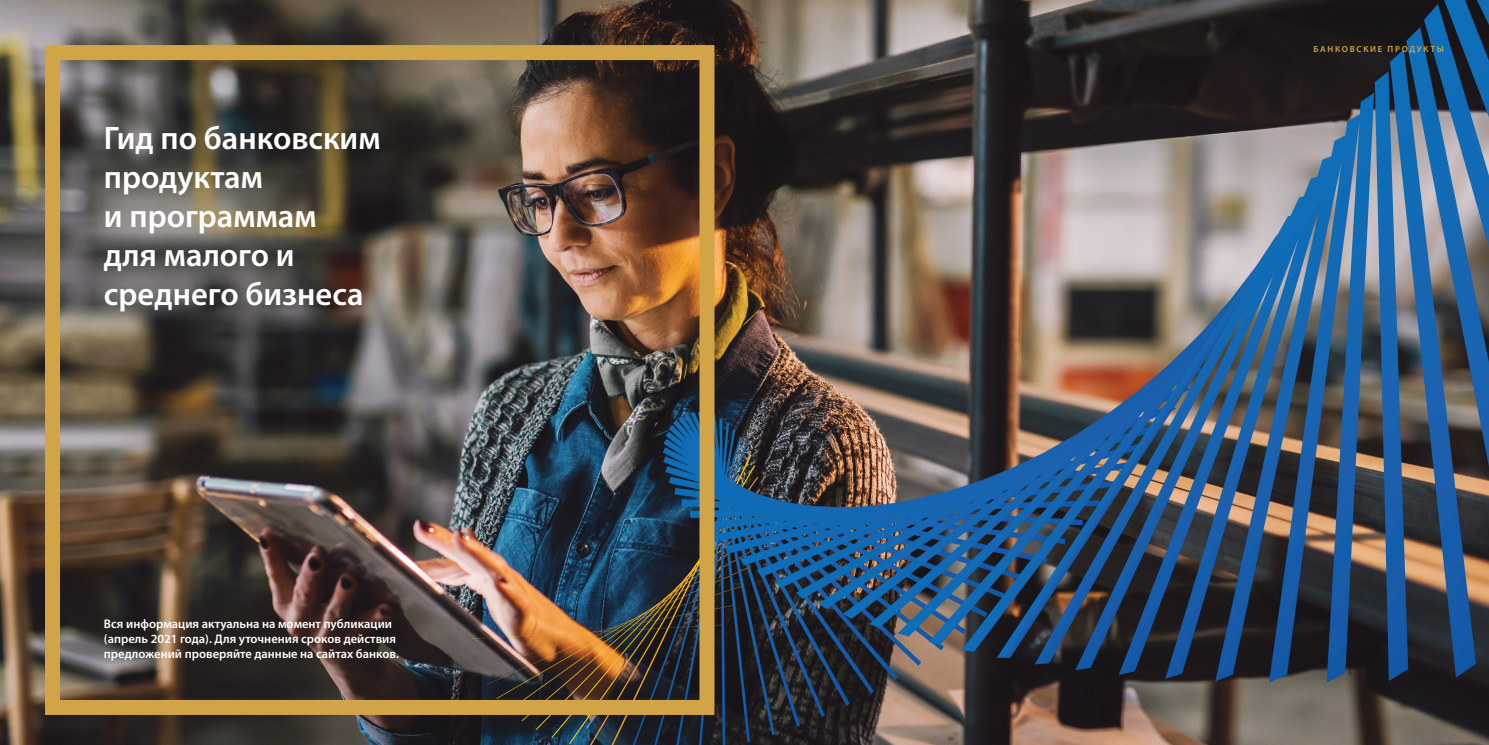
<style>
.page{position:relative;width:1489px;height:745px;background:#fff}
.page>*{position:absolute;margin:0;border:0;box-sizing:border-box;transform-origin:0 0}
.t1{font:600 32.5px/39px "Myriad Pro";color:#fff}
.t2{font:600 12.5px/15px "Myriad Pro";color:#fff}
.t3{font:600 8.75px "Myriad Pro";letter-spacing:.2em;color:#d0a447}
</style>
<div class="page">
<img style="left:0;top:0;width:1488px;height:744px">
<div style="left:45px;top:45px;width:669px;height:669px;border:15px solid #d0a447"></div>
<h1 class="t1" style="left:104px;top:118px;width:278px">Гид по банковским продуктам<br>и программам<br>для малого и среднего бизнеса</h1>
<p class="t2" style="left:104px;top:615px;width:296px">Вся информация актуальна на момент публикации (апрель 2021 года). Для уточнения сроков действия предложений проверяйте данные на сайтах банков.</p>
<p class="t3" style="left:1313px;top:43px;width:132px">БАНКОВСКИЕ ПРОДУКТЫ</p>
</div>
